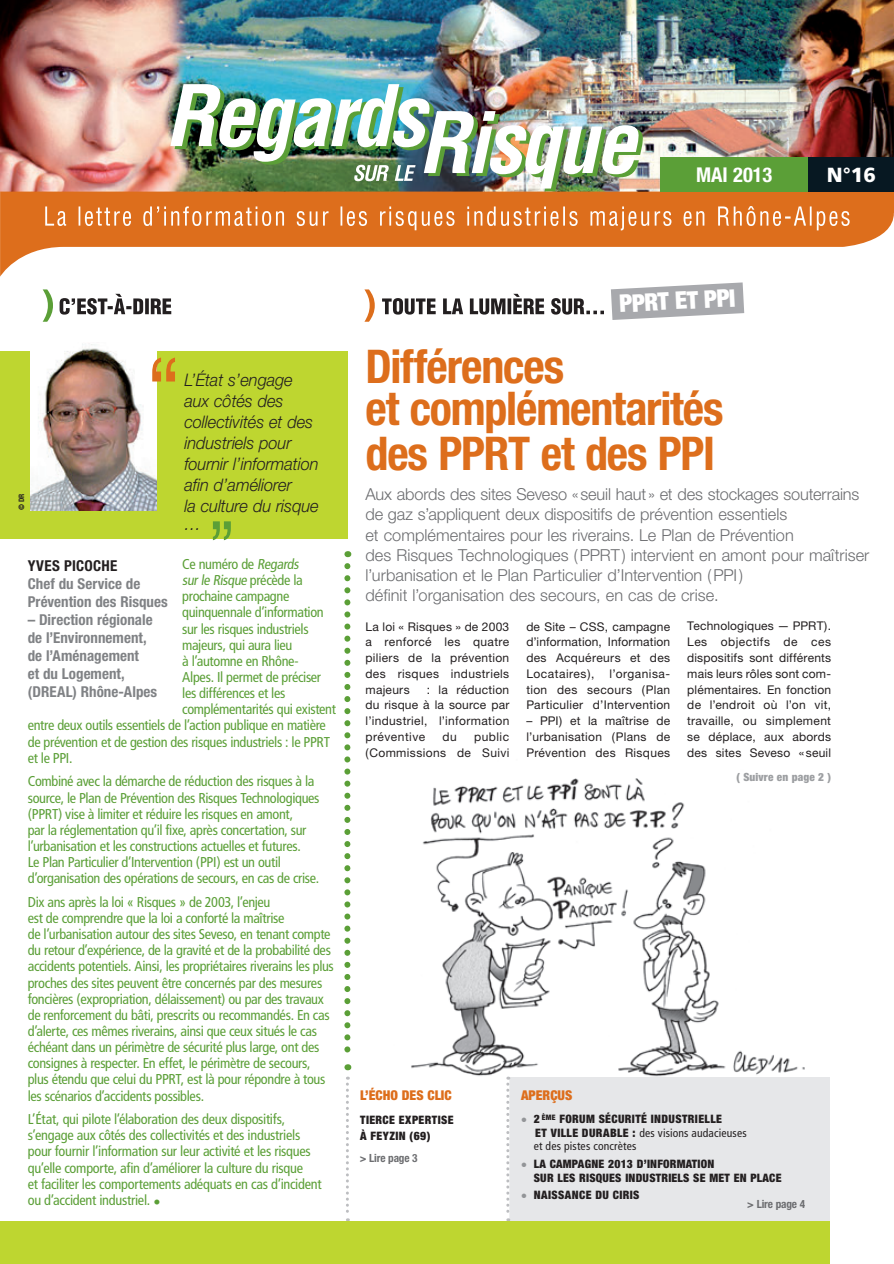
<style>
.page{position:relative;width:894px;height:1264px;background:#fff}
.page>*{position:absolute;margin:0;border:0;box-sizing:border-box;transform-origin:0 0}
.t1{font:700 condensed 46.5px/43.5px "Helvetica Neue";letter-spacing:-.025em;color:#dd6e1c}
.t2{font:900 condensed 24.3px "Helvetica Neue";color:#fff}
.t3{font:700 condensed 20.4px "Helvetica Neue";color:#fff}
.t4{font:900 20.4px "Frutiger";color:#fff}
.t5{font:italic 300 17.4px/21px "Helvetica Neue";letter-spacing:-.005em;color:#231f20;scale:.95 1}
.t6{font:300 16.5px/20.2px "Helvetica Neue";color:#6c6d70}
.t7{font:700 condensed 15px/18px "Helvetica Neue";color:#808285}
.t8{font:700 condensed 15px "Helvetica Neue";letter-spacing:.02em;color:#231f20}
.t9{font:condensed 14.25px/16.2px "Frutiger";letter-spacing:-.025em;color:#5b9f37}
.t10{font:900 condensed 13.5px "Helvetica Neue";color:#dd6e1c}
.t11{font:12px/15.8px "Helvetica Neue";letter-spacing:.025em;color:#231f20;text-align:justify}
.t12{font:900 condensed 11.7px/15.8px "Helvetica Neue";letter-spacing:.02em;color:#231f20}
.t13{font:condensed 11.7px/13.5px "Frutiger";letter-spacing:.015em;color:#231f20}
.t14{font:700 condensed 11.25px "Helvetica Neue";letter-spacing:-.015em;color:#6c6d70}
.t15{font:900 condensed 11.25px "Helvetica Neue";letter-spacing:.01em;color:#9d9fa2}
.t16{font:700 condensed 7.5px "Helvetica Neue";color:#231f20}
.s1{font-size:22.5px;color:#939598}
.s2{font-family:"Helvetica Neue";font-weight:900}
</style>
<div class="page">
<img style="left:411px;top:778px;width:394px;height:298px">
<div style="left:507px;top:1076px;width:322px;height:144px;background:#e6e7e9"></div>
<svg style="left:346px;top:1076px;width:3px;height:144px"></svg>
<svg style="left:506px;top:1076px;width:3px;height:144px"></svg>
<div style="left:0;top:1220px;width:829px;height:43px;background:#bed630"></div>
<img style="left:0;top:0;width:893px;height:191px">
<img style="left:170px;top:84px;width:474px;height:107px">
<svg style="left:0;top:191px;width:893px;height:85px;fill:#dd6e1c"></svg>
<svg style="left:45px;top:206px;width:804px;height:24px;background:#e28540"></svg>
<div style="left:659px;top:157px;width:149px;height:34px;background:#5b9f37"></div>
<div style="left:808px;top:157px;width:85px;height:34px;background:#071822"></div>
<div style="left:0;top:351px;width:347px;height:187px;background:#bed630"></div>
<img style="left:31px;top:344px;width:125px;height:166px">
<svg style="left:344px;top:554px;width:6px;height:12px"></svg>
<svg style="left:344px;top:566px;width:6px;height:503px"></svg>
<svg style="left:60px;top:294px;width:111px;height:20px"></svg>
<svg style="left:43px;top:289px;width:10px;height:32px"></svg>
<hr style="left:0;top:1055px;width:1px;height:208px;background:#c6dbb6">
<hr style="left:0;top:1220px;width:1px;height:43px;background:#bed630">
<svg style="left:364px;top:289px;width:10px;height:32px"></svg>
<svg style="left:382px;top:294px;width:221px;height:20px"></svg>
<svg style="left:213px;top:521px;width:18px;height:19px"></svg>
<svg style="left:152px;top:357px;width:23px;height:24px"></svg>
<svg style="left:611px;top:282px;width:133px;height:38px"></svg>
<h3 class="t3" style="left:695px;top:162px;width:78px">MAI 2013</h3>
<h3 class="t4" style="left:826px;top:163px;width:51px">N°16</h3>
<p class="t16" style="left:17px;top:509px;width:17px;rotate:-90deg">© DR</p>
<p class="t5" style="left:184px;top:369px;width:143px">L’État s’engage aux côtés des collectivités et des industriels pour fournir l’information afin d’améliorer<br>la culture du risque</p>
<p class="t5" style="left:184px;top:513px;width:19px">…</p>
<p class="t9" style="left:182px;top:556px;width:120px">Ce numéro de Regards</p>
<p class="t9" style="left:182px;top:572px;width:122px">surle Risque p ré cè d e l a</p>
<p class="t9" style="left:182px;top:588px;width:109px">prochaine campagne</p>
<p class="t9" style="left:182px;top:604px;width:143px">quinquennale d’information</p>
<p class="t9" style="left:182px;top:620px;width:128px">sur les risques industriels</p>
<p class="t9" style="left:182px;top:636px;width:112px">majeurs, qui aura lieu</p>
<p class="t9" style="left:182px;top:652px;width:118px">à l’automne en Rhône-</p>
<p class="t9" style="left:182px;top:669px;width:140px">Alpes. Il permet de préciser</p>
<p class="t9" style="left:182px;top:685px;width:104px">les différences et les</p>
<p class="t9" style="left:182px;top:701px;width:155px">complémentarités qui existent</p>
<p class="t9" style="left:28px;top:717px;width:299px">entre deux outils essentiels de l’action publique en matière</p>
<p class="t9" style="left:28px;top:733px;width:303px">de prévention et de gestion des risques industriels : le PPRT</p>
<p class="t9" style="left:28px;top:749px;width:46px">et le PPI.</p>
<p class="t9" style="left:28px;top:773px;width:293px">Combiné avec la démarche de réduction des risques à la source, le Plan de Prévention des Risques Technologiques (PPRT) vise à limiter et réduire les risques en amont,<br>par la réglementation qu’il fixe, après concertation, sur l’urbanisation et les constructions actuelles et futures.<br>Le Plan Particulier d’Intervention (PPI) est un outil d’organisation des opérations de secours, en cas de crise.</p>
<p class="t9" style="left:28px;top:893px;width:307px">Dix ans après la loi « Risques » de 2003, l’enjeu<br>est de comprendre que la loi a conforté la maîtrise<br>de l’urbanisation autour des sites Seveso, en tenant compte du retour d’expérience, de la gravité et de la probabilité des accidents potentiels. Ainsi, les propriétaires riverains les plus proches des sites peuvent être concernés par des mesures foncières (expropriation, délaissement) ou par des travaux de renforcement du bâti, prescrits ou recommandés. En cas d’alerte, ces mêmes riverains, ainsi que ceux situés le cas échéant dans un périmètre de sécurité plus large, ont des consignes à respecter. En effet, le périmètre de secours, plus étendu que celui du PPRT, est là pour répondre à tous les scénarios d’accidents possibles.</p>
<p class="t9" style="left:28px;top:1110px;width:295px">L’État, qui pilote l’élaboration des deux dispositifs, s’engage aux côtés des collectivités et des industriels pour fournir l’information sur leur activité et les risques qu’elle comporte, afin d’améliorer la culture du risque<br>et faciliter les comportements adéquats en cas d’incident ou d’accident industriel. •</p>
<p class="t8" style="left:28px;top:556px;width:90px">Yves PICOCHE</p>
<p class="t7" style="left:28px;top:574px;width:141px">Chef du Service de<br>Prévention des Risques</p>
<p class="t7" style="left:28px;top:610px;width:131px">– Direction régionale de l’Environnement, de l’Aménagement<br>et du Logement, (DREAL) Rhône-Alpes</p>
<h2 class="t2" style="left:618px;top:288px;width:118px;rotate:-3deg">PPR T ET PPI</h2>
<h1 class="t1" style="left:365px;top:344px;width:359px">Différences<br>et complémentarités des PPRT et des PPI</h1>
<p class="t6" style="left:365px;top:483px;width:505px">Aux abords des sites Seveso «seuil haut» et des stockages souterrains de gaz s’appliquent deux dispositifs de prévention essentiels<br>et complémentaires pour les riverains. Le Plan de Prévention<br>des Risques Technologiques (PPRT) intervient en amont pour maîtriser l’urbanisation et le Plan Particulier d’Intervention (PPI )<br>définit l’organisation des secours, en cas de crise.</p>
<p class="t11" style="left:365px;top:618px;width:145px">La loi « Risques » de 2003 a renforcé les quatre piliers de la prévention des risques industriels majeurs</p>
<p class="t11" style="left:687px;top:618px;width:145px">Technologiques — PPRT).<br>Les objectifs de ces dispositifs sont différents mais leurs rôles sont com&shy;plémentaires. En fonction de l’endroit où l’on vit, travaille, ou simplement se déplace, aux abords des sites Seveso « seuil</p>
<p class="t15" style="left:736px;top:770px;width:96px">( SUIVRE EN PAGE 2 )</p>
<p class="t11" style="left:526px;top:618px;width:145px">de Site – CSS, campagne d’information, Information des Acquéreurs et des Locataires),</p>
<p class="t11" style="left:526px;top:665px;width:145px;text-indent:83px">l’organisa&shy;tion des secours (Plan Particulier d’Intervention</p>
<p class="t11" style="left:526px;top:712px;width:145px">– PPI) et la maîtrise de l’urbanisation (Plans de Prévention des Risques</p>
<p class="t11" style="left:365px;top:681px;width:145px;text-indent:61px">: la réduction du risque à la source par l’industriel, l’information préventive</p>
<p class="t11" style="left:365px;top:728px;width:145px;text-align:right">public<br>(Commissions de Suivi</p>
<p class="t11" style="left:442px;top:728px;width:16px">du</p>
<p class="t10" style="left:360px;top:1086px;width:93px">L’ÉCHO DES CLIC</p>
<p class="t12" style="left:360px;top:1111px;width:77px">TIERCE EXPERTISE<br>À FEYZIN (69)</p>
<p class="t14" style="left:360px;top:1151px;width:59px">&gt; Lire page 3</p>
<p class="t10" style="left:521px;top:1086px;width:52px">APERÇUS</p>
<p class="t12" style="left:521px;top:1110px;width:60px"><span class="s1">·</span> 2 <sup>ÈME</sup> FORUM</p>
<p class="t12" style="left:598px;top:1110px;width:125px">SÉCUR ITÉ INDUSTRIELLE</p>
<p class="t13" style="left:533px;top:1125px;width:214px"><span class="s2">ET VILLE DURABLE :</span> des visions audacieuses et des pistes concrètes</p>
<p class="t12" style="left:533px;top:1156px;width:249px;line-height:13.5px;text-indent:-13px"><span class="s1">·</span> LA CAMPAGNE 2013 D’INFORMATION<br>SUR LES RISQUES INDUSTRIELS SE MET EN PLACE</p>
<p class="t12" style="left:521px;top:1186px;width:120px"><span class="s1">·</span> NAISSANCE DU CIRIS</p>
<p class="t14" style="left:747px;top:1196px;width:59px">&gt; Lire page 4</p>
</div>
